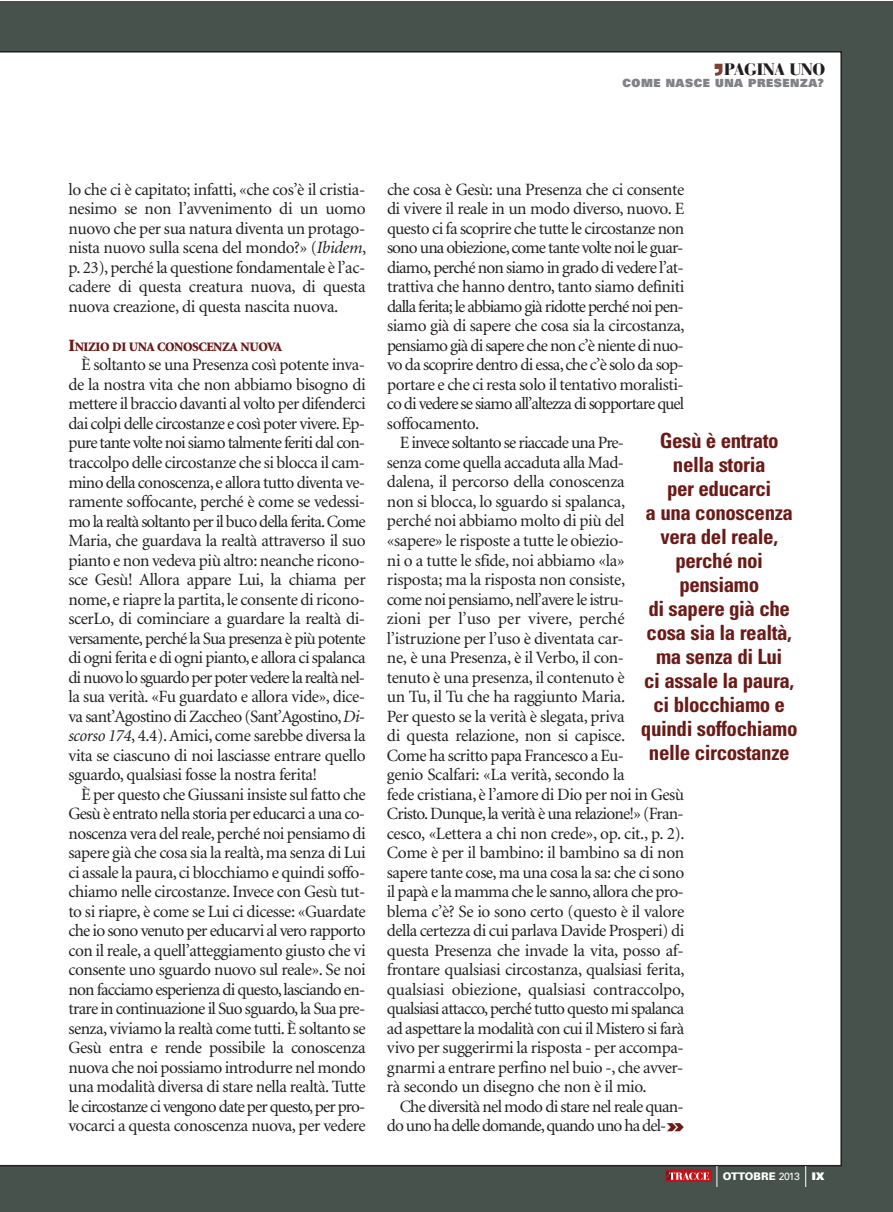
<style>
.page{position:relative;width:893px;height:1212px;background:#fff}
.page>*{position:absolute;margin:0;border:0;box-sizing:border-box;transform-origin:0 0}
.t1{font:700 condensed 21px/24px "Univers";letter-spacing:-.02em;color:#6a1a17;text-align:center}
.t2{font:17.25px/19.5px "Minion";letter-spacing:-.025em;color:#231f20;text-align:justify}
.t3{font:17.25px "Minion";letter-spacing:-.045em;color:#231f20}
.t4{font:17.25px "Minion";letter-spacing:-.055em;color:#231f20}
.t5{font:17.25px "Minion";letter-spacing:-.05em;color:#231f20}
.t6{font:900 16.5px "Bauer Bodoni";letter-spacing:-.025em;color:#231f20}
.t7{font:900 12.9px "Minion";letter-spacing:-.035em;color:#6a1a17}
.t8{font:900 11.25px "Univers";letter-spacing:.05em;color:#808285}
.t9{font:900 10.5px "Univers";color:#fff}
.s1{font-style:italic}
.s2{font-size:17.25px}
.s3{font-family:"Univers";font-weight:900;font-stretch:expanded;font-size:18px;color:#6a1a17}
.s4{font-weight:400}
.s5{font-style:inherit}
</style>
<div class="page">
<div style="left:0;top:1px;width:892px;height:1211px;background:#46524b"></div>
<div style="left:0;top:51px;width:842px;height:1115px;background:#fff"></div>
<div style="left:665px;top:1170px;width:46px;height:12px;background:#c4121a"></div>
<svg style="left:666px;top:1171px;width:43px;height:9px"></svg>
<svg style="left:717px;top:1166px;width:1px;height:21px"></svg>
<svg style="left:805px;top:1166px;width:1px;height:21px"></svg>
<svg style="left:715px;top:64px;width:7px;height:12px"></svg>
<p class="t6" style="left:724px;top:59px;width:103px">PAGINA UNO</p>
<p class="t8" style="left:622px;top:75px;width:203px">COME NASCE UNA PRESENZA?</p>
<p class="t2" style="left:68px;top:180px;width:299px">lo che ci è capitato; infatti, «che cos’è il cristia&shy;nesimo se non l’avvenimento di un uomo nuovo che per sua natura diventa un protago&shy;nista nuovo sulla scena del mondo?» (<span class="s1">Ibidem</span>, p.23),perché la questione fondamentale è l’ac&shy;cadere di questa creatura nuova, di questa nuova creazione, di questa nascita nuova.</p>
<p class="t7" style="left:68px;top:340px;width:215px"><span class="s2">I</span>NIZIO DI UNA CONOSCENZA NUOVA</p>
<p class="t2" style="left:68px;top:356px;width:299px;text-indent:13px">È soltanto se una Presenza così potente inva&shy;de la nostra vita che non abbiamo bisogno di mettere il braccio davanti al volto per difenderci dai colpi delle circostanze e così poter vivere.Ep&shy;pure tante volte noi siamo talmente feriti dal con&shy;traccolpo delle circostanze che si blocca il cam&shy;mino della conoscenza,e allora tutto diventa ve&shy;ramente soffocante, perché è come se vedessi&shy;mo la realtà soltanto per il buco della ferita.Come Maria, che guardava la realtà attraverso il suo pianto e non vedeva più altro: neanche ricono&shy;sce Gesù! Allora appare Lui, la chiama per nome, e riapre la partita,le consente di ricono&shy;scerLo, di cominciare a guardare la realtà di&shy;versamente, perché la Sua presenza è più potente di ogni ferita e di ogni pianto,e allora ci spalanca di nuovo lo sguardo per poter vedere la realtà nel&shy;la sua verità. «Fu guardato e allora vide», dice&shy;va sant’Agostino di Zaccheo (Sant’Agostino,<span class="s1">Di&shy;scorso 174</span>, 4.4).Amici, come sarebbe diversa la vita se ciascuno di noi lasciasse entrare quello sguardo, qualsiasi fosse la nostra ferita!</p>
<p class="t2" style="left:68px;top:785px;width:299px;text-indent:13px">È per questo che Giussani insiste sul fatto che Gesù è entrato nella storia per educarci a una co&shy;noscenza vera del reale,perché noi pensiamo di sapere già che cosa sia la realtà,ma senza di Lui ci assale la paura, ci blocchiamo e quindi soffo&shy;chiamo nelle circostanze. Invece con Gesù tut&shy;to si riapre, è come se Lui ci dicesse: «Guardate che io sono venuto per educarvi al vero rapporto con il reale, a quell’atteggiamento giusto che vi consente uno sguardo nuovo sul reale». Se noi non facciamo esperienza di questo,lasciando en&shy;trare in continuazione il Suo sguardo,la Sua pre&shy;senza, viviamo la realtà come tutti.È soltanto se Gesù entra e rende possibile la conoscenza nuova che noi possiamo introdurre nel mondo una modalità diversa di stare nella realtà. Tutte le circostanze ci vengono date per questo,per pro&shy;vocarci a questa conoscenza nuova, per vedere</p>
<p class="t2" style="left:387px;top:180px;width:299px">che cosa è Gesù: una Presenza che ci consente</p>
<p class="t2" style="left:387px;top:200px;width:299px">di vivere il reale in un modo diverso, nuovo. E</p>
<p class="t2" style="left:387px;top:219px;width:299px">questo ci fa scoprire che tutte le circostanze non</p>
<p class="t5" style="left:387px;top:239px;width:298px">sono una obiezione,come tante volte noi le guar-</p>
<p class="t3" style="left:387px;top:259px;width:298px">diamo, perché non siamo in grado di vedere l’at-</p>
<p class="t2" style="left:387px;top:278px;width:299px">trattiva che hanno dentro, tanto siamo definiti</p>
<p class="t4" style="left:387px;top:298px;width:298px">dalla ferita; le abbiamo già ridotte perché noi pen-</p>
<p class="t2" style="left:387px;top:317px;width:299px">siamo già di sapere che cosa sia la circostanza,</p>
<p class="t5" style="left:387px;top:337px;width:298px">pensiamo già di sapere che non c’è niente di nuo-</p>
<p class="t2" style="left:387px;top:356px;width:298px">vo da scoprire dentro di essa,che c’è solo da sop-</p>
<p class="t2" style="left:387px;top:375px;width:298px">portare e che ci resta solo il tentativo moralisti-</p>
<p class="t4" style="left:387px;top:395px;width:299px">co di vedere se siamo all’altezza di sopportare quel</p>
<p class="t2" style="left:387px;top:414px;width:94px">soffocamento.</p>
<p class="t5" style="left:400px;top:434px;width:226px">E invece soltanto se riaccade una Pre-</p>
<p class="t2" style="left:387px;top:453px;width:239px">senza come quella accaduta alla Mad-</p>
<p class="t2" style="left:387px;top:473px;width:239px">dalena, il percorso della conoscenza</p>
<p class="t2" style="left:387px;top:492px;width:240px">non si blocca, lo sguardo si spalanca,</p>
<p class="t2" style="left:387px;top:512px;width:239px">perché noi abbiamo molto di più del</p>
<p class="t2" style="left:387px;top:531px;width:239px">«sapere» le risposte a tutte le obiezio-</p>
<p class="t2" style="left:387px;top:551px;width:239px">ni o a tutte le sfide, noi abbiamo «la»</p>
<p class="t2" style="left:387px;top:570px;width:240px">risposta; ma la risposta non consiste,</p>
<p class="t2" style="left:387px;top:590px;width:239px">come noi pensiamo,nell’avere le istru-</p>
<p class="t2" style="left:387px;top:609px;width:239px">zioni per l’uso per vivere, perché</p>
<p class="t2" style="left:387px;top:629px;width:238px">l’istruzione per l’uso è diventata car-</p>
<p class="t2" style="left:387px;top:648px;width:239px">ne, è una Presenza, è il Verbo, il con-</p>
<p class="t2" style="left:387px;top:668px;width:239px">tenuto è una presenza, il contenuto è</p>
<p class="t2" style="left:387px;top:687px;width:240px">un Tu, il Tu che ha raggiunto Maria.</p>
<p class="t2" style="left:387px;top:707px;width:239px">Per questo se la verità è slegata, priva</p>
<p class="t2" style="left:387px;top:726px;width:240px">di questa relazione, non si capisce.</p>
<p class="t2" style="left:387px;top:746px;width:239px">Come ha scritto papa Francesco a Eu-</p>
<p class="t2" style="left:387px;top:765px;width:239px">genio Scalfari: «La verità, secondo la</p>
<p class="t2" style="left:387px;top:785px;width:299px">fede cristiana, è l’amore di Dio per noi in Gesù</p>
<p class="t3" style="left:387px;top:805px;width:298px">Cristo.Dunque,la verità è una relazione!» (Fran-</p>
<p class="t2" style="left:387px;top:824px;width:299px">cesco, «Lettera a chi non crede», op. cit., p. 2).</p>
<p class="t2" style="left:387px;top:843px;width:299px">Come è per il bambino: il bambino sa di non</p>
<p class="t2" style="left:387px;top:863px;width:299px">sapere tante cose,ma una cosa la sa: che ci sono</p>
<p class="t2" style="left:387px;top:882px;width:298px">il papà e la mamma che le sanno,allora che pro-</p>
<p class="t2" style="left:387px;top:902px;width:299px">blema c’è? Se io sono certo (questo è il valore</p>
<p class="t2" style="left:387px;top:921px;width:299px">della certezza di cui parlava Davide Prosperi) di</p>
<p class="t2" style="left:387px;top:941px;width:298px">questa Presenza che invade la vita, posso af-</p>
<p class="t2" style="left:387px;top:960px;width:299px">frontare qualsiasi circostanza, qualsiasi ferita,</p>
<p class="t2" style="left:387px;top:980px;width:299px">qualsiasi obiezione, qualsiasi contraccolpo,</p>
<p class="t3" style="left:387px;top:1000px;width:299px">qualsiasi attacco,perché tutto questo mi spalanca</p>
<p class="t2" style="left:387px;top:1019px;width:299px">ad aspettare la modalità con cui il Mistero si farà</p>
<p class="t2" style="left:387px;top:1038px;width:298px">vivo per suggerirmi la risposta - per accompa-</p>
<p class="t2" style="left:387px;top:1058px;width:298px">gnarmi a entrare perfino nel buio -, che avver-</p>
<p class="t2" style="left:387px;top:1077px;width:261px">rà secondo un disegno che non è il mio.</p>
<p class="t3" style="left:400px;top:1097px;width:286px">Che diversità nel modo di stare nel reale quan-</p>
<p class="t4" style="left:387px;top:1117px;width:299px">do uno ha delle domande,quando uno ha del-<span class="s3">»</span></p>
<p class="t1" style="left:641px;top:428px;width:158px">Gesù è entrato nella storia<br>per educarci<br>a una conoscenza vera del reale, perché noi pensiamo<br>di sapere già che cosa sia la realtà, ma senza di Lui<br>ci assale la paura, ci blocchiamo e quindi soffochiamo nelle circostanze</p>
<p class="t9" style="left:723px;top:1169px;width:103px">OTTOBRE <span class="s4">2013</span> <span class="s5">IX</span></p>
</div>
